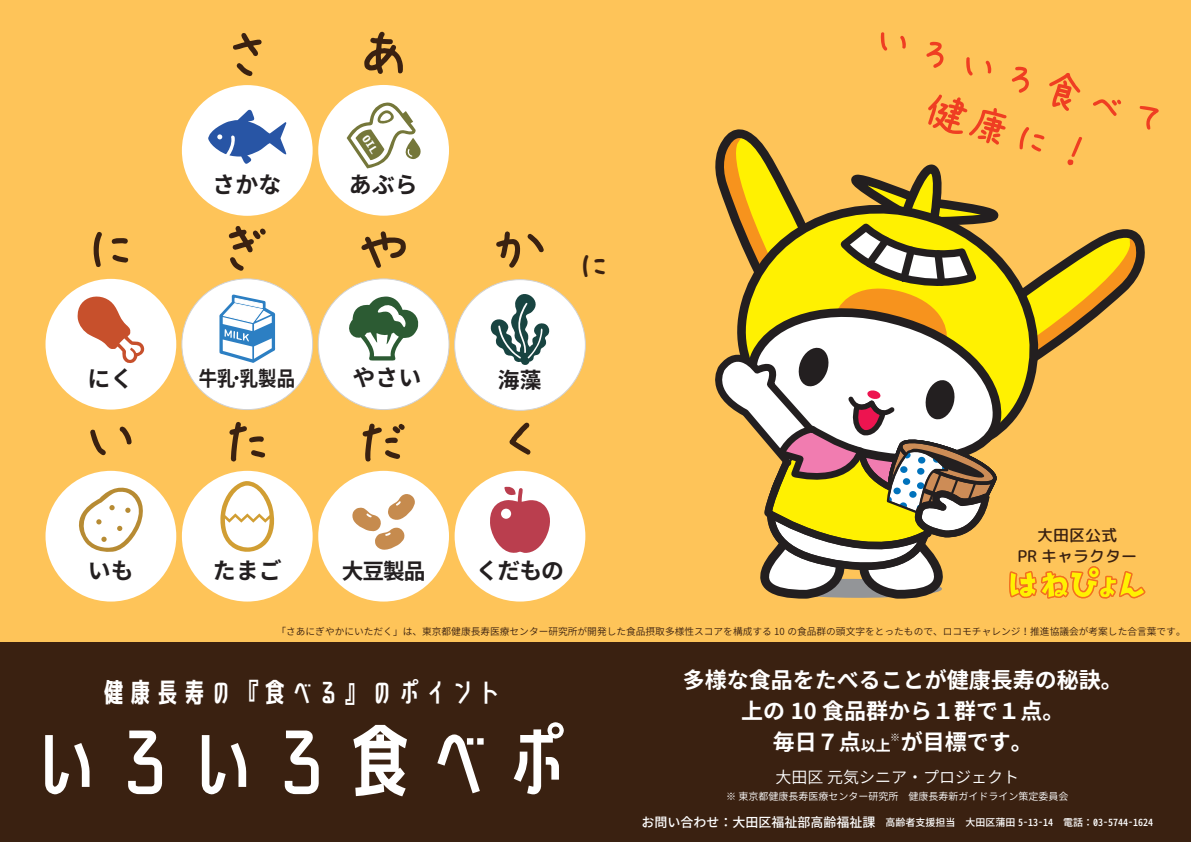
<style>
.page{position:relative;width:1191px;height:842px;background:#fec459}
.page>*{position:absolute;margin:0;border:0;box-sizing:border-box;transform-origin:0 0}
.t1{font:78.3px "Senobi Gothic Bold";color:#fff}
.t2{font:44.5px/54.3px "AP Japanesefont T";color:#ef3e22;text-align:center}
.t3{font:42px "AP Japanesefont T";color:#3a2111}
.t4{font:26.8px "Senobi Gothic Bold";color:#fff}
.t5{font:700 22.9px "Source Han Sans JP";color:#231f20}
.t6{font:700 22px/31px "Source Han Sans JP";color:#fff;text-align:center}
.t7{font:700 21.7px "Source Han Sans JP";letter-spacing:-.05em;color:#231f20}
.t8{font:700 20.5px "Source Han Sans JP";color:#231f20;scale:.9 1}
.t9{font:16px "Source Han Sans JP";color:#fff}
.t10{font:16px/20.4px "rounded x mplus 1 p medium";color:#3a2111;text-align:center}
.t11{font:600 10px "Gen Ei Gothic M";color:#fff}
.t12{font:10px "Source Han Sans JP";color:#fff}
.t13{font:9.7px "Source Han Sans JP";color:#3a2111}
.s1{font-size:15px}
.s2{font-size:13px}
</style>
<div class="page">
<div style="left:0;top:642px;width:1191px;height:200px;background:#3a2111"></div>
<svg style="left:233px;top:33px;width:29px;height:43px"></svg>
<div style="left:182px;top:85px;width:131px;height:131px;background:#fff;border-radius:50%"></div>
<svg style="left:208px;top:109px;width:78px;height:55px"></svg>
<svg style="left:364px;top:32px;width:39px;height:42px"></svg>
<div style="left:318px;top:85px;width:131px;height:131px;background:#fff;border-radius:50%"></div>
<svg style="left:90px;top:427px;width:42px;height:28px"></svg>
<div style="left:46px;top:471px;width:130px;height:130px;background:#fff;border-radius:50%"></div>
<svg style="left:65px;top:475px;width:87px;height:77px"></svg>
<svg style="left:362px;top:424px;width:43px;height:38px"></svg>
<div style="left:318px;top:471px;width:131px;height:130px;background:#fff;border-radius:50%"></div>
<svg style="left:352px;top:494px;width:63px;height:56px"></svg>
<svg style="left:509px;top:423px;width:21px;height:32px"></svg>
<div style="left:454px;top:471px;width:131px;height:130px;background:#fff;border-radius:50%"></div>
<svg style="left:490px;top:486px;width:60px;height:67px"></svg>
<svg style="left:229px;top:422px;width:36px;height:39px"></svg>
<div style="left:182px;top:471px;width:131px;height:130px;background:#fff;border-radius:50%"></div>
<svg style="left:220px;top:481px;width:55px;height:71px"></svg>
<svg style="left:94px;top:232px;width:34px;height:35px"></svg>
<div style="left:46px;top:279px;width:130px;height:131px;background:#fff;border-radius:50%"></div>
<svg style="left:77px;top:296px;width:68px;height:67px"></svg>
<svg style="left:361px;top:231px;width:45px;height:37px"></svg>
<div style="left:318px;top:279px;width:131px;height:131px;background:#fff;border-radius:50%"></div>
<svg style="left:349px;top:296px;width:70px;height:65px"></svg>
<svg style="left:496px;top:231px;width:48px;height:37px"></svg>
<div style="left:454px;top:280px;width:131px;height:130px;background:#fff;border-radius:50%"></div>
<svg style="left:489px;top:284px;width:61px;height:81px"></svg>
<svg style="left:229px;top:226px;width:37px;height:45px"></svg>
<div style="left:182px;top:279px;width:131px;height:131px;background:#fff;border-radius:50%"></div>
<svg style="left:219px;top:295px;width:56px;height:68px"></svg>
<svg style="left:234px;top:376px;width:4px;height:4px"></svg>
<svg style="left:715px;top:129px;width:431px;height:470px"></svg>
<svg style="left:347px;top:102px;width:74px;height:66px"></svg>
<h3 class="t5" style="left:212px;top:172px;width:70px">さかな</h3>
<h3 class="t5" style="left:349px;top:172px;width:70px">あぶら</h3>
<h3 class="t5" style="left:88px;top:366px;width:47px">にく</h3>
<h3 class="t8" style="left:199px;top:367px;width:109px">牛乳 乳製品</h3>
<h3 class="t5" style="left:352px;top:365px;width:70px">やさい</h3>
<h3 class="t7" style="left:498px;top:368px;width:45px">海藻</h3>
<h3 class="t3" style="left:573px;top:243px;width:43px">に</h3>
<h3 class="t5" style="left:88px;top:558px;width:47px">いも</h3>
<h3 class="t5" style="left:213px;top:558px;width:70px">たまご</h3>
<h3 class="t7" style="left:342px;top:559px;width:85px">大豆製品</h3>
<h3 class="t5" style="left:476px;top:558px;width:90px">くだもの</h3>
<h2 class="t2" style="left:879px;top:10px;width:313px;rotate:16deg">いろいろ食べて健康に！</h2>
<h3 class="t10" style="left:1017px;top:525px;width:121px">大田区公式<br>PR キャラクター</h3>
<p class="t13" style="left:276px;top:626px;width:910px">「さあにぎやかにいただく」は、東京都健康長寿医療センター研究所が開発した食品摂取多様性スコアを構成する 10 の食品群の頭文字をとったもので、ロコモチャレンジ！推進協議会が考案した合言葉です。</p>
<h3 class="t4" style="left:100px;top:673px;width:404px">健康長寿の『食べる』のポイント</h3>
<h1 class="t1" style="left:28px;top:705px;width:550px">いろいろ食べポ</h1>
<h3 class="t6" style="left:682px;top:664px;width:441px">多様な食品をたべることが健康長寿の秘訣。上の 10 食品群から１群で１点。<br>毎日７点<span class="s1">以上</span> が目標です。</h3>
<h3 class="t9" style="left:775px;top:768px;width:245px">大田区 元気シニア・プロジェクト</h3>
<p class="t12" style="left:726px;top:791px;width:344px">※ 東京都健康長寿医療センター研究所　健康長寿新ガイドライン策定委員会</p>
<p class="t11" style="left:641px;top:815px;width:513px"><span class="s2">お問い合わせ：大田区福祉部高齢福祉課</span>　高齢者支援担当 大田区蒲田 5-13-14　電話：03-5744-1624</p>
<p class="t12" style="left:890px;top:732px;width:11px">※</p>
</div>
